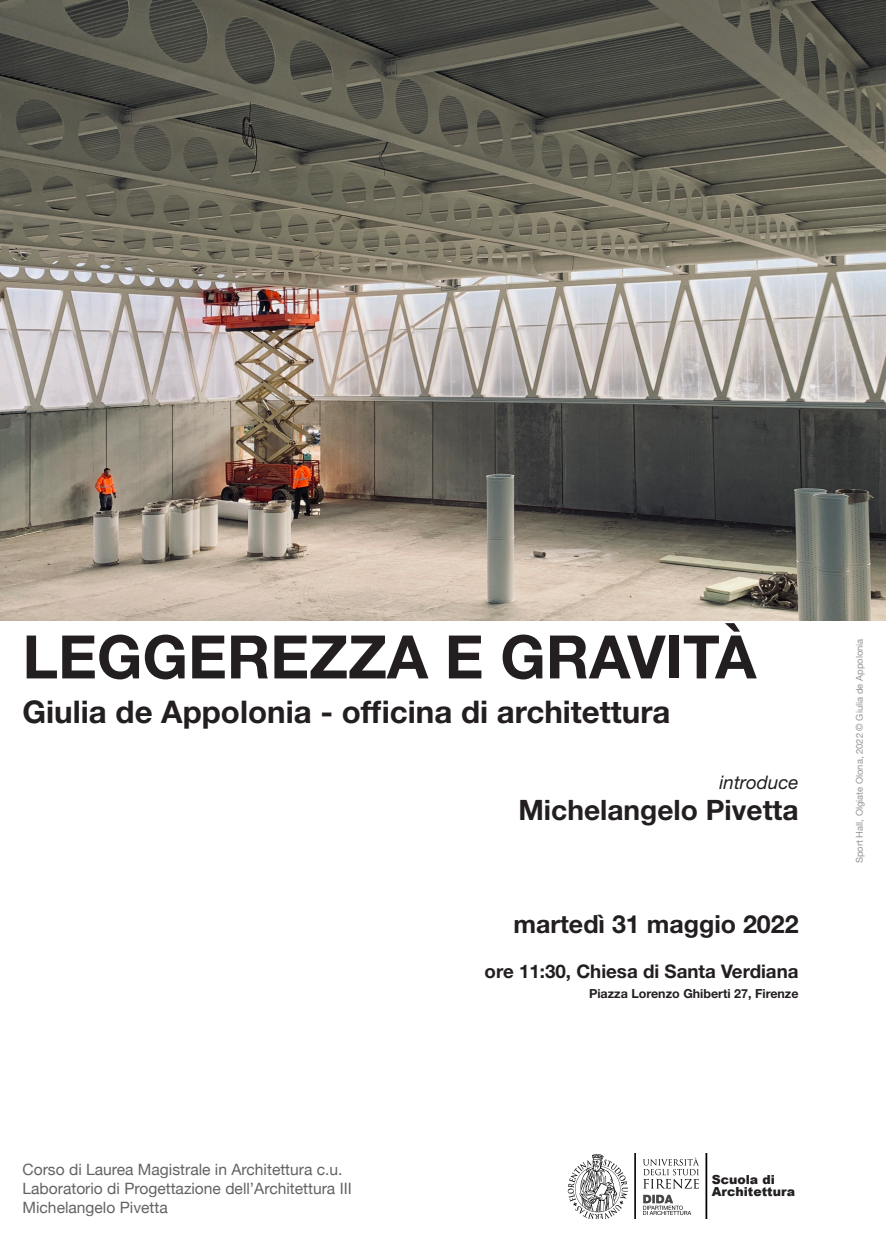
<style>
.page{position:relative;width:886px;height:1241px;background:#fff}
.page>*{position:absolute;margin:0;border:0;box-sizing:border-box;transform-origin:0 0}
.t1{font:700 60px "Helvetica Neue LT Pro";color:#231f20}
.t2{font:700 31.25px "Helvetica Neue LT Pro";color:#231f20}
.t3{font:700 28.12px "Helvetica Neue LT Pro";color:#231f20}
.t4{font:700 25px "Helvetica Neue LT Pro";color:#231f20}
.t5{font:700 18.75px "Helvetica Neue LT Pro";color:#231f20}
.t6{font:italic 18.75px "Helvetica Neue LT Pro";color:#231f20}
.t7{font:15.62px/18.8px "Helvetica Neue";color:#636366}
.t8{font:700 12.5px "Helvetica Neue LT Pro";color:#231f20}
.t9{font:900 12.5px "Arial";color:#231f20}
.t10{font:9.38px "Helvetica Neue";color:#939598}
</style>
<div class="page">
<img style="left:0;top:0;width:886px;height:620px">
<img style="left:567px;top:1153px;width:132px;height:65px">
<img style="left:705px;top:1153px;width:3px;height:65px">
<p class="t1" style="left:22px;top:619px;width:735px">LEGGEREZZA E GRAVITÀ</p>
<p class="t2" style="left:22px;top:691px;width:649px">Giulia de Appolonia - officina di architettura</p>
<p class="t6" style="left:719px;top:770px;width:81px">introduce</p>
<p class="t3" style="left:518px;top:792px;width:282px">Michelangelo Pivetta</p>
<p class="t4" style="left:513px;top:908px;width:287px">martedì 31 maggio 2022</p>
<p class="t5" style="left:485px;top:958px;width:315px">ore 11:30, Chiesa di Santa Verdiana</p>
<p class="t8" style="left:589px;top:985px;width:211px">Piazza Lorenzo Ghiberti 27, Firenze</p>
<p class="t10" style="left:852px;top:863px;width:226px;rotate:-90deg">Sport Hall, Olgiate Olona, 2022 © Giulia de Appolonia</p>
<p class="t7" style="left:22px;top:1160px;width:331px">Corso di Laurea Magistrale in Architettura c.u.<br>Laboratorio di Progettazione dell’Architettura III</p>
<p class="t7" style="left:22px;top:1198px;width:147px">Michelangelo Pivetta</p>
<p class="t9" style="left:712px;top:1169px;width:65px">Scuola di</p>
<p class="t9" style="left:712px;top:1182px;width:85px">Architettura</p>
</div>
